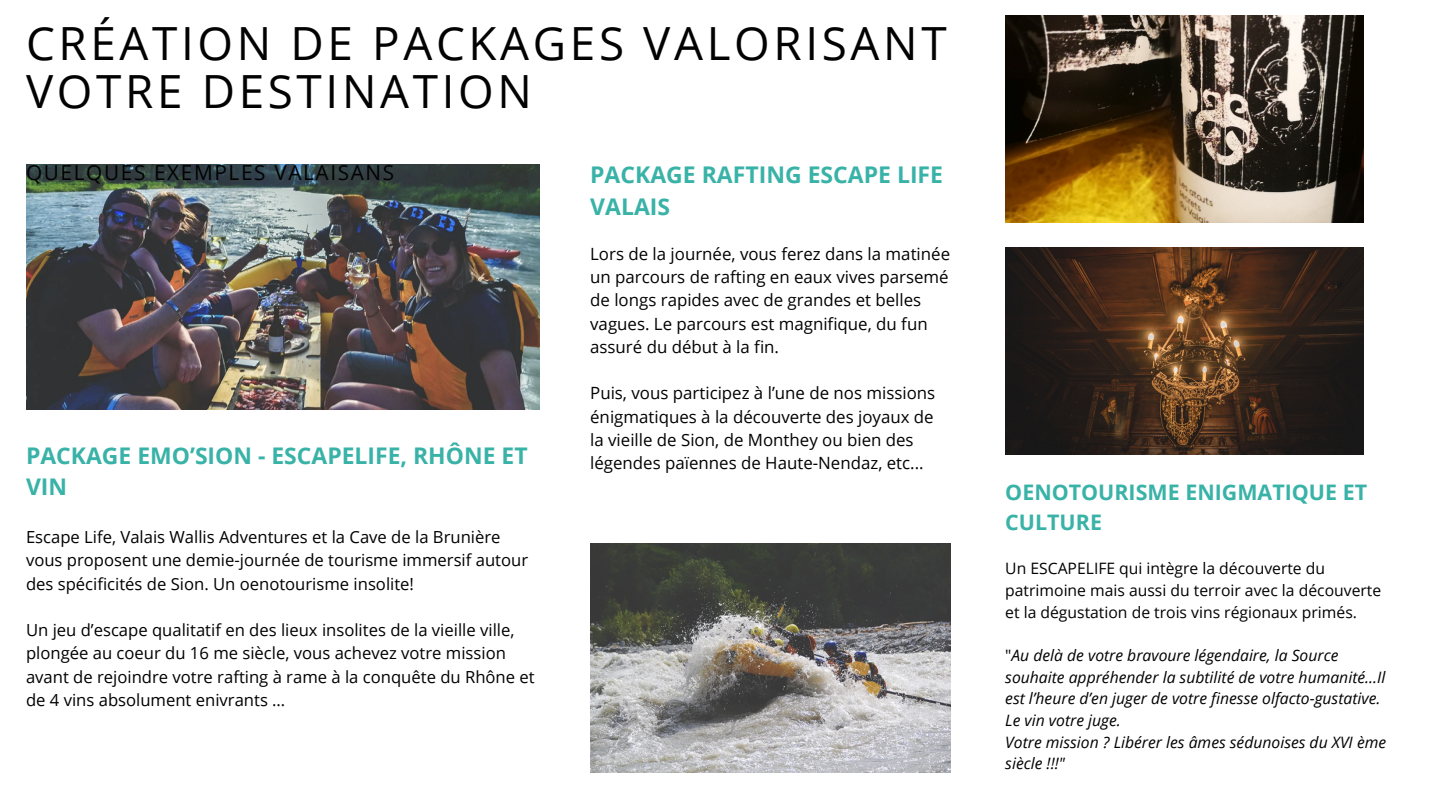
<style>
.page{position:relative;width:1440px;height:810px;background:#fff}
.page>*{position:absolute;margin:0;border:0;box-sizing:border-box;transform-origin:0 0}
.t1{font:45.8px/47.2px "Open Sans";letter-spacing:.08em;color:#020202}
.t2{font:700 23px/31.5px "Open Sans";color:#39b2a7}
.t3{font:700 22.9px/31.5px "Open Sans";color:#39b2a7}
.t4{font:700 21.4px/29.4px "Open Sans";color:#39b2a7}
.t5{font:20.8px "Open Sans";letter-spacing:.08em;color:#020202}
.t6{font:16.9px/23.2px "Open Sans";color:#020202}
.t7{font:16.7px/23.2px "Open Sans";color:#000}
.t8{font:italic 15.7px/21.7px "Open Sans";color:#020202}
.t9{font:15.7px/21.7px "Open Sans";color:#020202}
.s1{font-style:normal}
</style>
<div class="page">
<img style="left:26px;top:164px;width:514px;height:245px">
<img style="left:1005px;top:16px;width:358px;height:207px">
<img style="left:590px;top:544px;width:361px;height:229px">
<img style="left:1005px;top:247px;width:358px;height:207px">
<h1 class="t1" style="left:26px;top:19px;width:922px">CRÉATION DE PACKAGES VALORISANT<br>VOTRE DESTINATION</h1>
<p class="t5" style="left:26px;top:157px;width:370px">QUELQUES EXEMPLES VALAISANS</p>
<h3 class="t3" style="left:26px;top:439px;width:503px">PACKAGE EMO’SION - ESCAPELIFE, RHÔNE ET<br>VIN</h3>
<p class="t7" style="left:26px;top:525px;width:504px">Escape Life, Valais Wallis Adventures et la Cave de la Brunière vous proposent une demie-journée de tourisme immersif autour des spécificités de Sion. Un oenotourisme insolite!</p>
<p class="t7" style="left:26px;top:618px;width:510px">Un jeu d’escape qualitatif en des lieux insolites de la vieille ville, plongée au coeur du 16 me siècle, vous achevez votre mission avant de rejoindre votre rafting à rame à la conquête du Rhône et de 4 vins absolument enivrants …</p>
<h2 class="t2" style="left:590px;top:159px;width:354px">PACKAGE RAFTING ESCAPE LIFE<br>VALAIS</h2>
<p class="t6" style="left:590px;top:242px;width:361px">Lors de la journée, vous ferez dans la matinée un parcours de rafting en eaux vives parsemé de longs rapides avec de grandes et belles vagues. Le parcours est magnifique, du fun assuré du début à la fin.</p>
<p class="t6" style="left:590px;top:381px;width:347px">Puis, vous participez à l’une de nos missions énigmatiques à la découverte des joyaux de la vieille de Sion, de Monthey ou bien des légendes païennes de Haute-Nendaz, etc...</p>
<p class="t4" style="left:1005px;top:477px;width:363px">OENOTOURISME ENIGMATIQUE ET<br>CULTURE</p>
<p class="t9" style="left:1005px;top:557px;width:377px">Un ESCAPELIFE qui intègre la découverte du patrimoine mais aussi du terroir avec la découverte et la dégustation de trois vins régionaux primés.</p>
<p class="t8" style="left:1005px;top:644px;width:382px"><span class="s1">"</span>Au delà de votre bravoure légendaire, la Source souhaite appréhender la subtilité de votre humanité…Il est l’heure d’en juger de votre finesse olfacto-gustative.<br>Le vin votre juge.<br>Votre mission ? Libérer les âmes sédunoises du XVI ème siècle !!!"</p>
</div>
